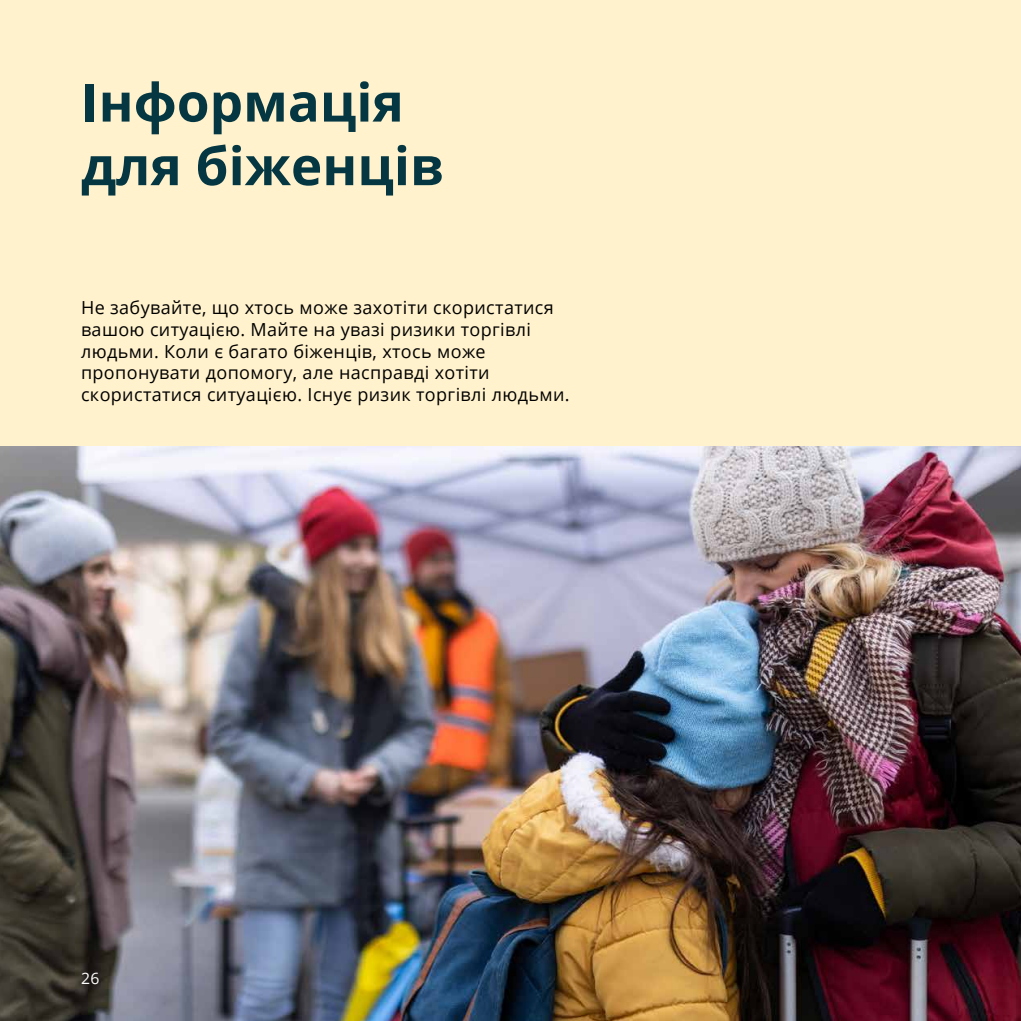
<style>
.page{position:relative;width:1021px;height:1021px;background:#fff}
.page>*{position:absolute;margin:0;border:0;box-sizing:border-box;transform-origin:0 0}
.t1{font:700 52.88px/63.4px "Open Sans";color:#043742}
.t2{font:18px/21.6px "Open Sans";letter-spacing:.02em;color:#000}
.t3{font:15.75px "Open Sans";color:#fff}
</style>
<div class="page">
<div style="left:0;top:0;width:1020px;height:1020px;background:#fff2cd"></div>
<img style="left:0;top:447px;width:1020px;height:573px">
<h1 class="t1" style="left:81px;top:69px;width:364px">Інформація для біженців</h1>
<p class="t2" style="left:81px;top:296px;width:490px">Не забувайте, що хтось може захотіти скористатися вашою ситуацією. Майте на увазі ризики торгівлі людьми. Коли є багато біженців, хтось може пропонувати допомогу, але насправді хотіти скористатися ситуацією. Існує ризик торгівлі людьми.</p>
<p class="t3" style="left:81px;top:967px;width:20px">26</p>
</div>
